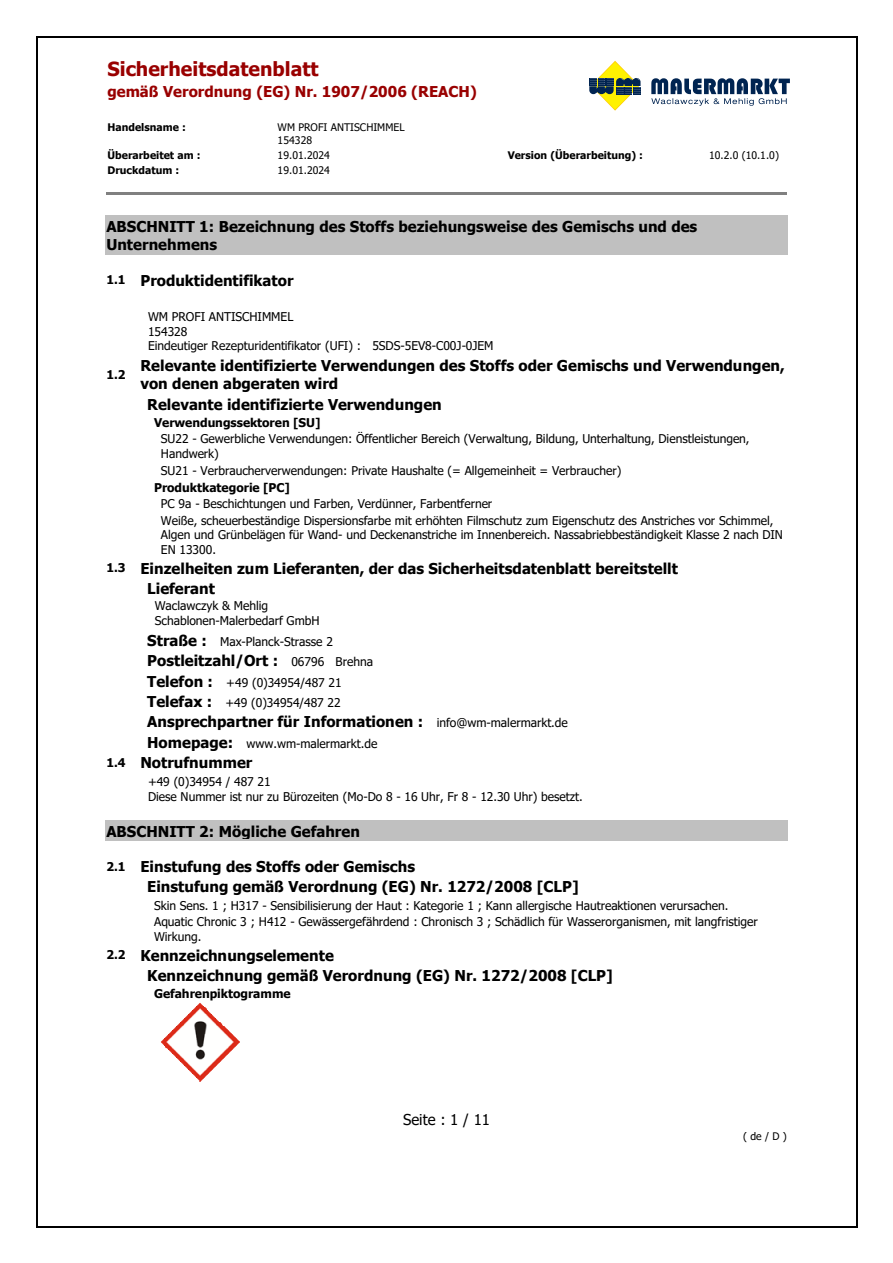
<style>
.page{position:relative;width:893px;height:1263px;background:#fff}
.page>*{position:absolute;margin:0;border:0;box-sizing:border-box;transform-origin:0 0}
.t1{font:700 19.5px "Tahoma";color:#900}
.t2{font:700 15px/20.4px "Tahoma";color:#000}
.t3{font:700 15px "Tahoma";color:#900}
.t4{font:15px "Tahoma";color:#000}
.t5{font:12px/14.5px "Tahoma";letter-spacing:-.005em;color:#000}
.t6{font:700 12px "Tahoma";color:#000}
.t7{font:10.5px/12.8px "Tahoma";letter-spacing:.005em;color:#000}
.t8{font:700 10.5px "Tahoma";color:#000}
.s1{font-size:12px}
.s2{font-weight:700}
.s3{font-weight:700;font-size:15px}
.s4{font-weight:400;font-size:12px}
</style>
<div class="page">
<hr style="left:106px;top:192px;width:681px;height:3px;background:#808080">
<div style="left:106px;top:217px;width:681px;height:18px;background:#c0c0c0"></div>
<div style="left:106px;top:235px;width:681px;height:18px;background:#c0c0c0"></div>
<hr style="left:105px;top:253px;width:683px;height:1px;background:#c0c0c0">
<hr style="left:105px;top:216px;width:683px;height:1px;background:#c0c0c0">
<div style="left:106px;top:821px;width:681px;height:19px;background:#c0c0c0"></div>
<hr style="left:105px;top:840px;width:683px;height:1px;background:#c0c0c0">
<hr style="left:105px;top:820px;width:683px;height:1px;background:#c0c0c0">
<img style="left:161px;top:1003px;width:78px;height:78px">
<hr style="left:37px;top:36px;width:819px;height:1px;background:#000">
<hr style="left:36px;top:37px;width:1px;height:1189px;background:#000">
<hr style="left:856px;top:37px;width:1px;height:1189px;background:#000">
<hr style="left:37px;top:1226px;width:819px;height:1px;background:#000">
<svg style="left:589px;top:61px;width:51px;height:50px"></svg>
<svg style="left:651px;top:78px;width:139px;height:28px"></svg>
<p class="t1" style="left:107px;top:55px;width:213px">Sicherheitsdatenblatt</p>
<p class="t3" style="left:107px;top:81px;width:371px">gemäß Verordnung (EG) Nr. 1907/2006 (REACH)</p>
<p class="t8" style="left:107px;top:120px;width:80px">Handelsname :</p>
<p class="t7" style="left:278px;top:121px;width:128px">WM PROFI ANTISCHIMMEL<br>154328</p>
<p class="t8" style="left:107px;top:147px;width:95px">Überarbeitet am :</p>
<p class="t7" style="left:278px;top:149px;width:54px">19.01.2024</p>
<p class="t8" style="left:508px;top:147px;width:137px">Version (Überarbeitung) :</p>
<p class="t7" style="left:709px;top:149px;width:71px">10.2.0 (10.1.0)</p>
<p class="t8" style="left:107px;top:162px;width:73px">Druckdatum :</p>
<p class="t7" style="left:278px;top:164px;width:54px">19.01.2024</p>
<p class="t2" style="left:106px;top:218px;width:592px;line-height:18.1px">ABSCHNITT 1: Bezeichnung des Stoffs beziehungsweise des Gemischs und des<br>Unternehmens</p>
<p class="t2" style="left:106px;top:270px;width:189px"><span class="s1">1.1</span> Produktidentifikator</p>
<p class="t5" style="left:148px;top:310px;width:347px">WM PROFI ANTISCHIMMEL<br>154328<br>Eindeutiger Rezepturidentifikator (UFI) : 5SDS-5EV8-C00J-0JEM</p>
<p class="t6" style="left:106px;top:366px;width:21px">1.2</p>
<p class="t2" style="left:140px;top:357px;width:646px;line-height:18.1px">Relevante identifizierte Verwendungen des Stoffs oder Gemischs und Verwendungen, von denen abgeraten wird</p>
<p class="t2" style="left:147px;top:395px;width:296px">Relevante identifizierte Verwendungen</p>
<p class="t5" style="left:161px;top:415px;width:590px;line-height:16.8px;text-indent:-7px"><span class="s2">Verwendungssektoren [SU]<br></span>SU22 - Gewerbliche Verwendungen: Öffentlicher Bereich (Verwaltung, Bildung, Unterhaltung, Dienstleistungen,</p>
<p class="t5" style="left:161px;top:447px;width:59px">Handwerk)</p>
<p class="t5" style="left:161px;top:464px;width:462px">SU21 - Verbraucherverwendungen: Private Haushalte (= Allgemeinheit = Verbraucher)</p>
<p class="t6" style="left:154px;top:479px;width:137px">Produktkategorie [PC]</p>
<p class="t5" style="left:161px;top:497px;width:333px">PC 9a - Beschichtungen und Farben, Verdünner, Farbentferner</p>
<p class="t5" style="left:161px;top:514px;width:614px">Weiße, scheuerbeständige Dispersionsfarbe mit erhöhten Filmschutz zum Eigenschutz des Anstriches vor Schimmel,</p>
<p class="t5" style="left:161px;top:528px;width:623px">Algen und Grünbelägen für Wand- und Deckenanstriche im Innenbereich. Nassabriebbeständigkeit Klasse 2 nach DIN<br>EN 13300.</p>
<p class="t2" style="left:147px;top:559px;width:532px;text-indent:-41px"><span class="s1">1.3</span> Einzelheiten zum Lieferanten, der das Sicherheitsdatenblatt bereitstellt<br>Lieferant</p>
<p class="t5" style="left:155px;top:599px;width:166px">Waclawczyk &amp; Mehlig<br>Schablonen-Malerbedarf GmbH</p>
<p class="t5" style="left:147px;top:635px;width:187px"><span class="s3">Straße :</span> Max-Planck-Strasse 2</p>
<p class="t2" style="left:147px;top:651px;width:227px">Postleitzahl/Ort : <span class="s4">06796 Brehna</span></p>
<p class="t5" style="left:147px;top:673px;width:196px;line-height:20.4px"><span class="s3">Telefon :</span> +49 (0)34954/487 21<br><span class="s3">Telefax :</span> +49 (0)34954/487 22</p>
<p class="t2" style="left:147px;top:712px;width:422px">Ansprechpartner für Informationen : <span class="s4">info@wm-malermarkt.de</span></p>
<p class="t5" style="left:147px;top:737px;width:232px"><span class="s3">Homepage:</span> www.wm-malermarkt.de</p>
<p class="t2" style="left:106px;top:753px;width:147px"><span class="s1">1.4</span> Notrufnummer</p>
<p class="t5" style="left:148px;top:775px;width:436px">+49 (0)34954 / 487 21<br>Diese Nummer ist nur zu Bürozeiten (Mo-Do 8 - 16 Uhr, Fr 8 - 12.30 Uhr) besetzt.</p>
<p class="t2" style="left:106px;top:822px;width:255px">ABSCHNITT 2: Mögliche Gefahren</p>
<p class="t2" style="left:147px;top:857px;width:433px;text-indent:-41px"><span class="s1">2.1</span> Einstufung des Stoffs oder Gemischs<br>Einstufung gemäß Verordnung (EG) Nr. 1272/2008 [CLP]</p>
<p class="t5" style="left:154px;top:897px;width:605px;line-height:16.8px">Skin Sens. 1 ; H317 - Sensibilisierung der Haut : Kategorie 1 ; Kann allergische Hautreaktionen verursachen.<br>Aquatic Chronic 3 ; H412 - Gewässergefährdend : Chronisch 3 ; Schädlich für Wasserorganismen, mit langfristiger</p>
<p class="t5" style="left:154px;top:930px;width:49px">Wirkung.</p>
<p class="t2" style="left:147px;top:946px;width:467px;text-indent:-41px"><span class="s1">2.2</span> Kennzeichnungselemente<br>Kennzeichnung gemäß Verordnung (EG) Nr. 1272/2008 [CLP]</p>
<p class="t6" style="left:154px;top:985px;width:138px">Gefahrenpiktogramme</p>
<p class="t4" style="left:403px;top:1109px;width:88px">Seite : 1 / 11</p>
<p class="t7" style="left:743px;top:1131px;width:45px">( de / D )</p>
</div>
